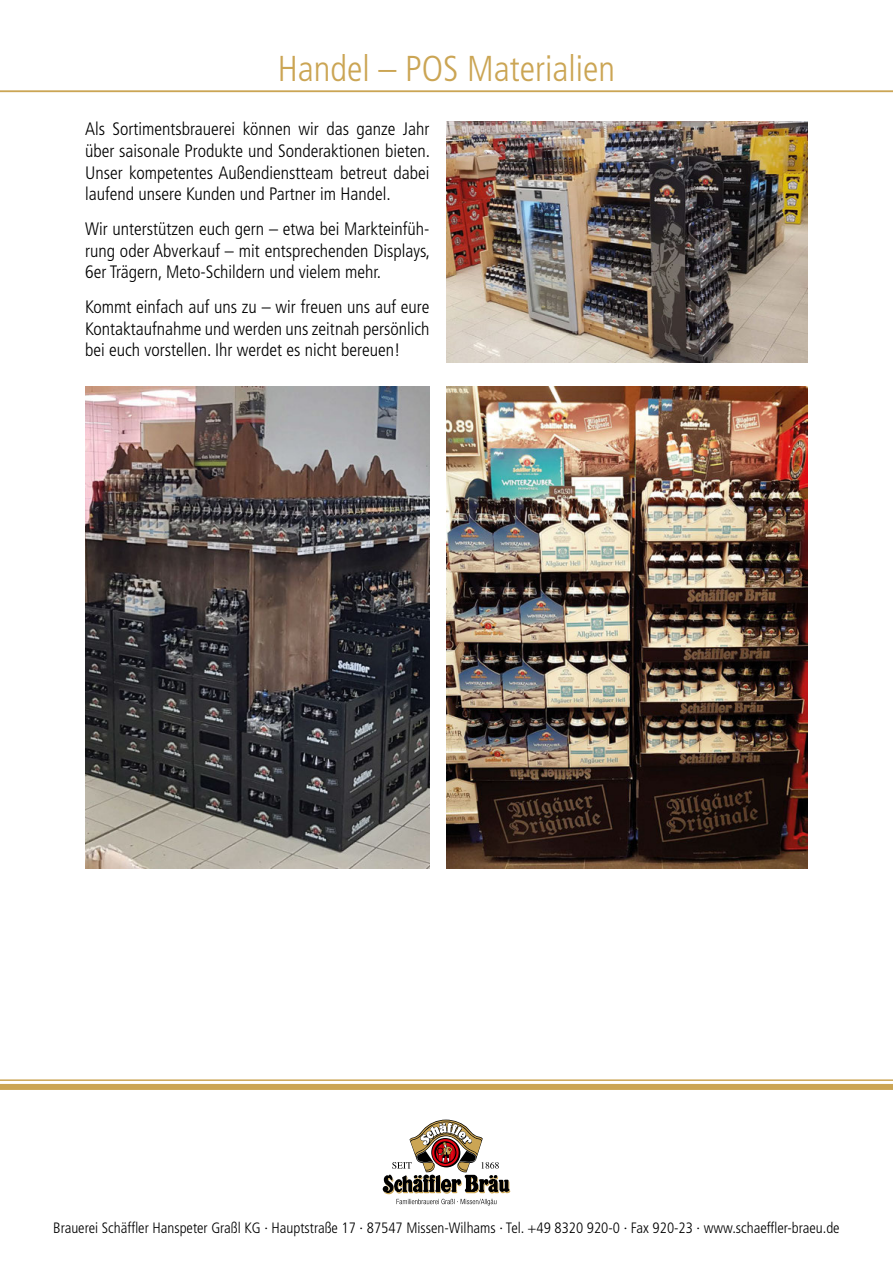
<style>
.page{position:relative;width:893px;height:1263px;background:#fff}
.page>*{position:absolute;margin:0;border:0;box-sizing:border-box;transform-origin:0 0}
.t1{font:300 condensed 36px "Frutiger LT Std";color:#cba554}
.t2{font:300 condensed 18px/21.6px "Frutiger LT Std";color:#000;text-align:justify}
.t3{font:300 condensed 15px "Frutiger LT Std";color:#000}
</style>
<div class="page">
<hr style="left:0;top:91px;width:893px;height:1px;background:#cba554">
<hr style="left:0;top:1079px;width:893px;height:2px;background:#cba554">
<div style="left:0;top:1084px;width:893px;height:6px;background:#cba554"></div>
<svg style="left:383px;top:1119px;width:127px;height:86px"></svg>
<img style="left:446px;top:122px;width:362px;height:241px">
<img style="left:85px;top:386px;width:344px;height:482px">
<img style="left:446px;top:386px;width:362px;height:482px">
<h1 class="t1" style="left:278px;top:48px;width:339px">Handel – POS Materialien</h1>
<p class="t2" style="left:85px;top:119px;width:347px">Als Sortimentsbrauerei können wir das ganze Jahr über saisonale Produkte und Sonderaktionen bieten.<br>Unser kompetentes Außendienstteam betreut dabei laufend unsere Kunden und Partner im Handel.</p>
<p class="t2" style="left:85px;top:218px;width:347px">Wir unterstützen euch gern – etwa bei Markteinfüh&shy;rung oder Abverkauf – mit entsprechenden Displays, 6er Trägern, Meto-Schildern und vielem mehr.</p>
<p class="t2" style="left:85px;top:296px;width:346px">Kommt einfach auf uns zu – wir freuen uns auf eure Kontaktaufnahme und werden uns zeitnah persönlich bei euch vorstellen. Ihr werdet es nicht bereuen!</p>
<p class="t3" style="left:53px;top:1219px;width:788px">Brauerei Schäffler Hanspeter Graßl KG · Hauptstraße 17 · 87547 Missen-Wilhams · Tel. +49 8320 920-0 · Fax 920-23 · www.schaeffler-braeu.de</p>
</div>
